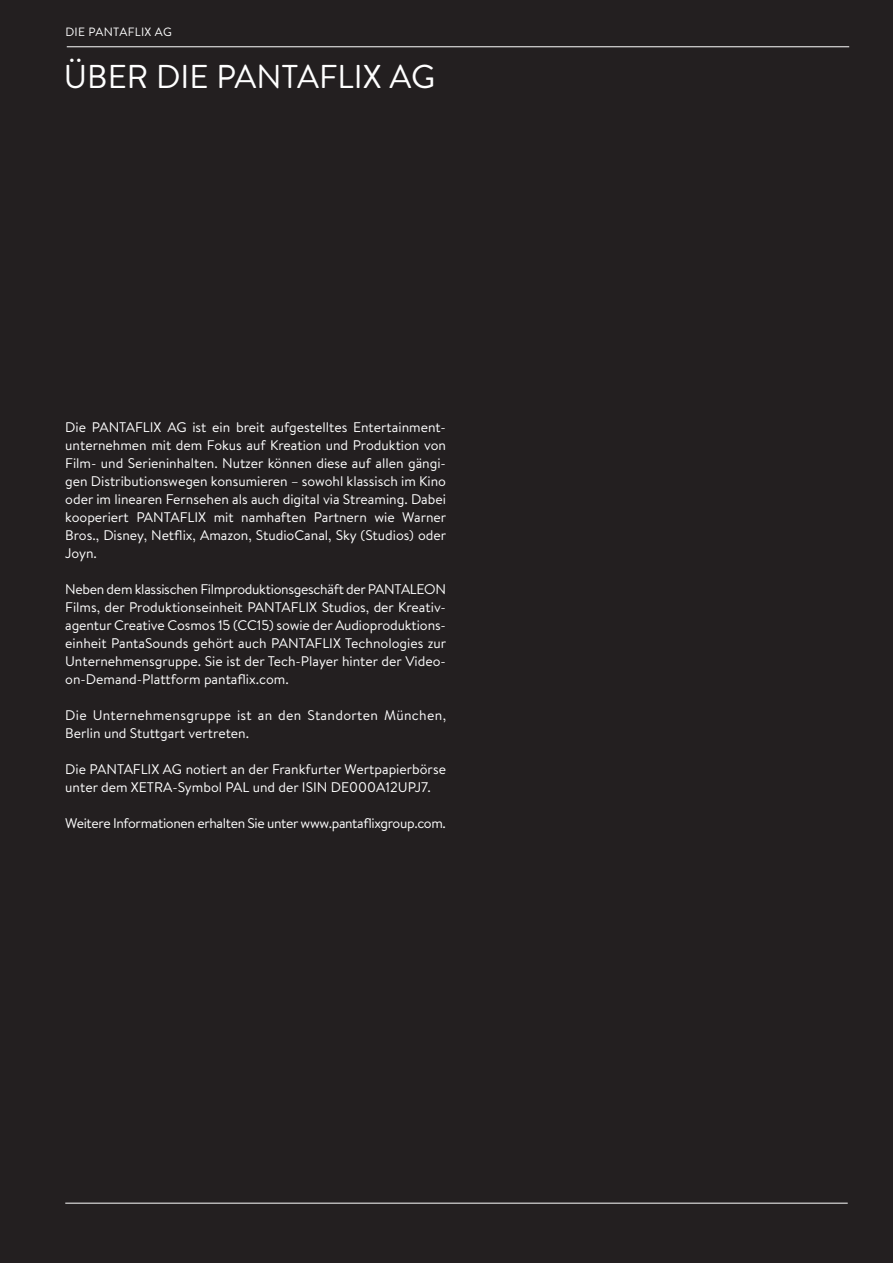
<style>
.page{position:relative;width:893px;height:1263px;background:#231f20}
.page>*{position:absolute;margin:0;border:0;box-sizing:border-box;transform-origin:0 0}
.t1{font:33px "Brandon Text";color:#fff}
.t2{font:13.95px/18px "Brandon Text";color:#fff;text-align:justify}
.t3{font:13.95px/18px "Brandon Text";letter-spacing:.025em;color:#fff}
.t4{font:13.95px "Brandon Text";letter-spacing:-.025em;color:#fff}
.t5{font:12px "Brandon Text";letter-spacing:.03em;color:#fff}
</style>
<div class="page">
<hr style="left:67px;top:47px;width:782px;height:1px;background:#fff">
<hr style="left:65px;top:1203px;width:783px;height:1px;background:#fff">
<p class="t5" style="left:65px;top:24px;width:108px">DIE PANTAFLIX AG</p>
<h1 class="t1" style="left:64px;top:54px;width:373px">ÜBER DIE PANTAFLIX AG</h1>
<p class="t2" style="left:65px;top:418px;width:382px">Die PANTAFLIX AG ist ein breit aufgestelltes Entertainment&shy;unternehmen mit dem Fokus auf Kreation und Produktion von Film- und Serieninhalten. Nutzer können diese auf allen gängi&shy;gen Distributionswegen konsumieren – sowohl klassisch im Kino oder im linearen Fernsehen als auch digital via Streaming. Dabei kooperiert PANTAFLIX mit namhaften Partnern wie Warner Bros., Disney, Netflix, Amazon, StudioCanal, Sky (Studios) oder Joyn.</p>
<p class="t2" style="left:65px;top:580px;width:382px">Neben dem klassischen Filmproduktionsgeschäft der PANTALEON Films, der Produktionseinheit PANTAFLIX Studios, der Kreativ&shy;agentur Creative Cosmos 15 (CC15) sowie der Audioproduktions&shy;einheit PantaSounds gehört auch PANTAFLIX Technologies zur Unternehmensgruppe. Sie ist der Tech-Player hinter der Video&shy;on-Demand-Plattform pantaflix.com.</p>
<p class="t3" style="left:65px;top:706px;width:382px">Die Unternehmensgruppe ist an den Standorten München,<br>Berlin und Stuttgart vertreten.</p>
<p class="t2" style="left:65px;top:760px;width:382px">Die PANTAFLIX AG notiert an der Frankfurter Wertpapierbörse unter dem XETRA-Symbol PAL und der ISIN DE000A12UPJ7.</p>
<p class="t4" style="left:65px;top:814px;width:382px">Weitere Informationen erhalten Sie unter www.pantaflixgroup.com.</p>
</div>
